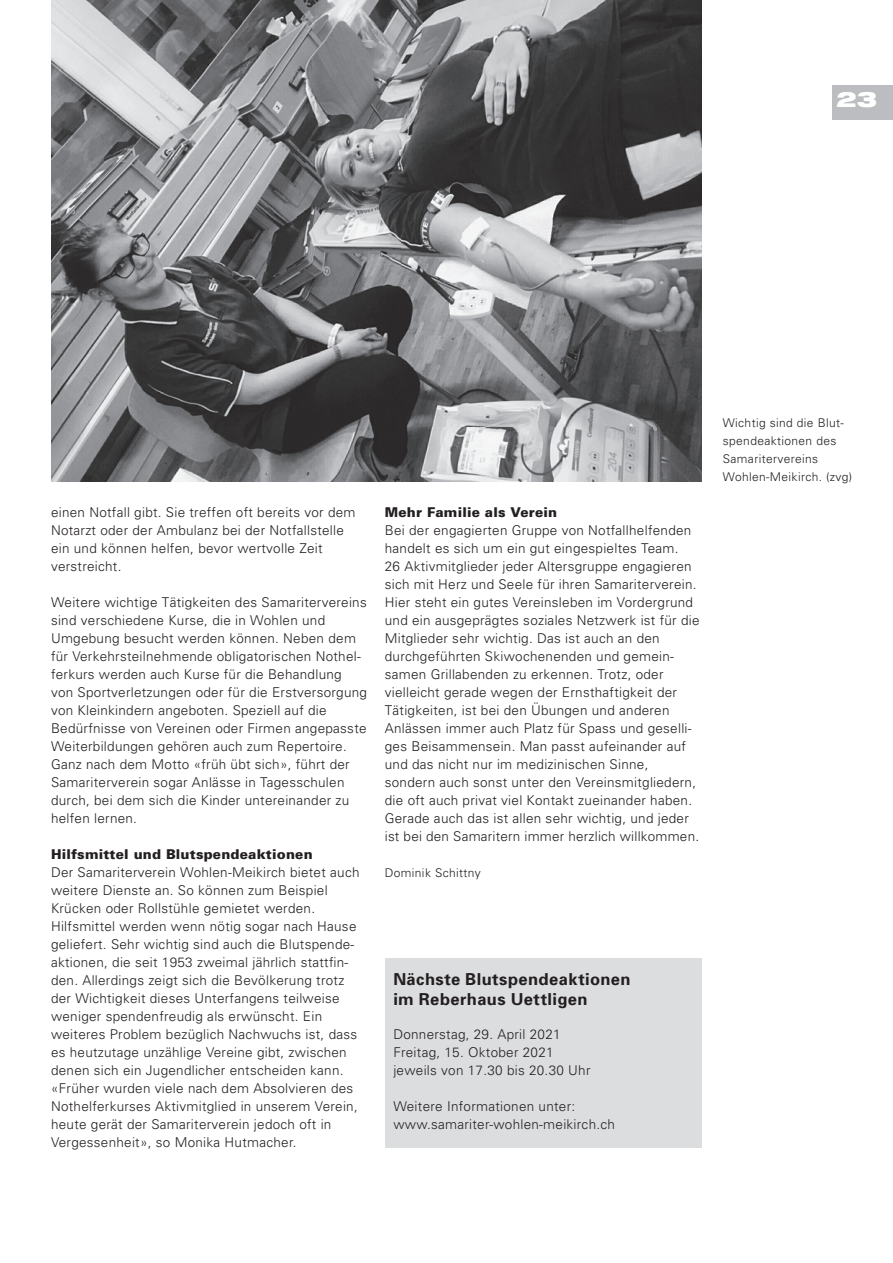
<style>
.page{position:relative;width:893px;height:1263px;background:#fff}
.page>*{position:absolute;margin:0;border:0;box-sizing:border-box;transform-origin:0 0}
.t1{font:900 expanded 21px "Helvetica Neue LT Com";color:#fff}
.t2{font:700 16.5px/19.5px "Univers";letter-spacing:.025em;color:#231f20}
.t3{font:300 13.5px/18px "Univers";letter-spacing:.02em;color:#231f20}
.t4{font:900 13.5px "Univers";letter-spacing:.015em;color:#231f20}
.t5{font:300 12px/18px "Univers";letter-spacing:.03em;color:#231f20}
</style>
<div class="page">
<div style="left:832px;top:85px;width:61px;height:35px;background:#bcbdc0"></div>
<div style="left:385px;top:958px;width:316px;height:190px;background:#dcdddf"></div>
<img style="left:51px;top:0;width:651px;height:481px">
<h1 class="t1" style="left:836px;top:86px;width:42px">23</h1>
<p class="t3" style="left:51px;top:503px;width:306px">einen Notfall gibt. Sie treffen oft bereits vor dem Notarzt oder der Ambulanz bei der Notfallstelle ein und können helfen, bevor wertvolle Zeit verstreicht.</p>
<p class="t3" style="left:51px;top:593px;width:318px">Weitere wichtige Tätigkeiten des Samaritervereins sind verschiedene Kurse, die in Wohlen und Umgebung besucht werden können. Neben dem für Verkehrsteilnehmende obligatorischen Nothel&shy;ferkurs werden auch Kurse für die Behandlung von Sportverletzungen oder für die Erstversorgung von Kleinkindern angeboten. Speziell auf die Bedürfnisse von Vereinen oder Firmen angepasste Weiterbildungen gehören auch zum Repertoire.<br>Ganz nach dem Motto «früh übt sich», führt der Samariterverein sogar Anlässe in Tagesschulen durch, bei dem sich die Kinder untereinander zu helfen lernen.</p>
<p class="t4" style="left:51px;top:846px;width:263px">Hilfsmittel und Blutspendeaktionen</p>
<p class="t3" style="left:51px;top:863px;width:310px">Der Samariterverein Wohlen-Meikirch bietet auch weitere Dienste an. So können zum Beispiel Krücken oder Rollstühle gemietet werden.<br>Hilfsmittel werden wenn nötig sogar nach Hause geliefert. Sehr wichtig sind auch die Blutspende&shy;aktionen, die seit 1953 zweimal jährlich stattfin&shy;den. Allerdings zeigt sich die Bevölkerung trotz der Wichtigkeit dieses Unterfangens teilweise weniger spendenfreudig als erwünscht. Ein weiteres Problem bezüglich Nachwuchs ist, dass es heutzutage unzählige Vereine gibt, zwischen denen sich ein Jugendlicher entscheiden kann. «Früher wurden viele nach dem Absolvieren des Nothelferkurses Aktivmitglied in unserem Verein, heute gerät der Samariterverein jedoch oft in Vergessenheit», so Monika Hutmacher.</p>
<p class="t4" style="left:385px;top:504px;width:174px">Mehr Familie als Verein</p>
<p class="t3" style="left:385px;top:521px;width:316px">Bei der engagierten Gruppe von Notfallhelfenden handelt es sich um ein gut eingespieltes Team.<br>26 Aktivmitglieder jeder Altersgruppe engagieren sich mit Herz und Seele für ihren Samariterverein.<br>Hier steht ein gutes Vereinsleben im Vordergrund und ein ausgeprägtes soziales Netzwerk ist für die Mitglieder sehr wichtig. Das ist auch an den durchgeführten Skiwochenenden und gemein&shy;samen Grillabenden zu erkennen. Trotz, oder vielleicht gerade wegen der Ernsthaftigkeit der Tätigkeiten, ist bei den Übungen und anderen Anlässen immer auch Platz für Spass und geselli&shy;ges Beisammensein. Man passt aufeinander auf und das nicht nur im medizinischen Sinne, sondern auch sonst unter den Vereinsmitgliedern, die oft auch privat viel Kontakt zueinander haben.<br>Gerade auch das ist allen sehr wichtig, und jeder ist bei den Samaritern immer herzlich willkommen.</p>
<p class="t5" style="left:385px;top:864px;width:98px">Dominik Schittny</p>
<p class="t2" style="left:393px;top:969px;width:239px">Nächste Blutspendeaktionen im Reberhaus Uettligen</p>
<p class="t3" style="left:393px;top:1025px;width:199px">Donnerstag, 29. April 2021<br>Freitag, 15. Oktober 2021 jeweils von 17.30 bis 20.30 Uhr</p>
<p class="t3" style="left:393px;top:1097px;width:223px">Weitere Informationen unter: www.samariter-wohlen-meikirch.ch</p>
<p class="t5" style="left:723px;top:414px;width:131px">Wichtig sind die Blut&shy;spendeaktionen des<br>Samaritervereins<br>Wohlen-Meikirch. (zvg)</p>
</div>
